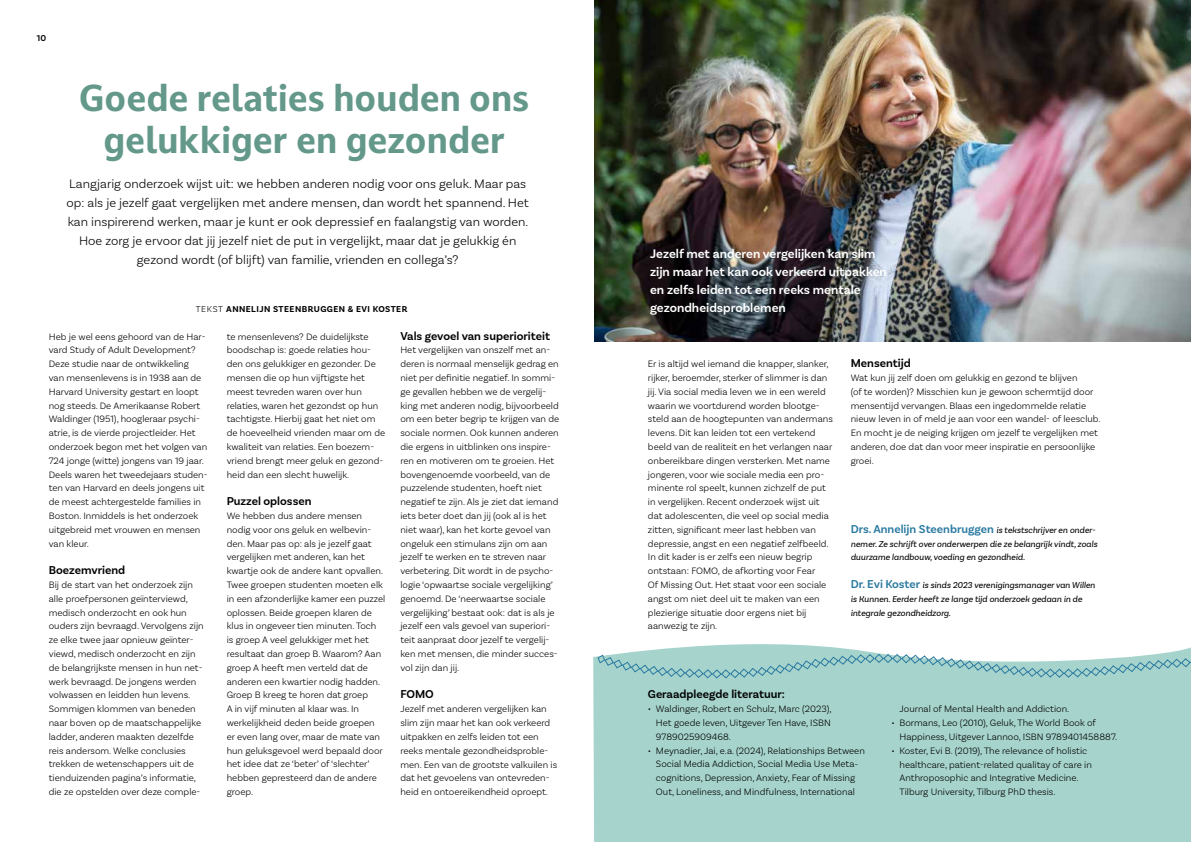
<style>
.page{position:relative;width:1191px;height:842px;background:#fff}
.page>*{position:absolute;margin:0;border:0;box-sizing:border-box;transform-origin:0 0}
.t1{font:700 35.5px/42px "Darkmode Darkmode Off";color:#63988a;text-align:center}
.t2{font:300 13px/19px "Basic Sans";color:#000;text-align:center}
.t3{font:600 13px/18px "Basic Sans";color:#fff}
.t4{font:600 12px "Basic Sans";color:#000}
.t5{font:600 12px "Basic Sans";color:#2b7aa1}
.t6{font:300 9.8px/13.8px "Basic Sans";color:#000}
.t7{font:italic 9px/13.8px "Basic Sans";color:#000}
.t8{font:700 9px "Basic Sans";letter-spacing:.05em;color:#000}
.t9{font:600 9px "Basic Sans";color:#000}
.s1{font-weight:300}
.s2{font-weight:400;font-style:italic;font-size:9px;color:#000}
.s3{font-weight:600;font-style:normal;font-size:12px;color:#2b7aa1}
</style>
<div class="page">
<div style="left:593px;top:644px;width:598px;height:198px;background:#a6d4cc"></div>
<img style="left:595px;top:0;width:596px;height:341px">
<svg style="left:597px;top:653px;width:594px;height:26px;background:#a2cfcd"></svg>
<p class="t9" style="left:37px;top:33px;width:11px">10</p>
<h1 class="t1" style="left:79px;top:76px;width:452px">Goede relaties houden ons gelukkiger en gezonder</h1>
<p class="t2" style="left:67px;top:174px;width:464px">Langjarig onderzoek wijst uit: we hebben anderen nodig voor ons geluk. Maar pas op: als je jezelf gaat vergelijken met andere mensen, dan wordt het spannend. Het kan inspirerend werken, maar je kunt er ook depressief en faalangstig van worden.<br>Hoe zorg je ervoor dat jij jezelf niet de put in vergelijkt, maar dat je gelukkig én gezond wordt (of blijft) van familie, vrienden en collega’s?</p>
<p class="t8" style="left:196px;top:304px;width:213px"><span class="s1">TEKST</span> ANNELIJN STEENBRUGGEN &amp; EVI KOSTER</p>
<p class="t4" style="left:400px;top:328px;width:151px">Vals gevoel van superioriteit</p>
<p class="t6" style="left:400px;top:343px;width:160px">Het vergelijken van onszelf met an&shy;deren is normaal menselijk gedrag en niet per definitie negatief. In sommi&shy;ge gevallen hebben we de vergelij&shy;king met anderen nodig, bijvoorbeeld om een beter begrip te krijgen van de sociale normen. Ook kunnen anderen die ergens in uitblinken ons inspire&shy;ren en motiveren om te groeien. Het bovengenoemde voorbeeld, van de puzzelende studenten, hoeft niet negatief te zijn. Als je ziet dat iemand iets beter doet dan jij (ook al is het niet waar), kan het korte gevoel van ongeluk een stimulans zijn om aan jezelf te werken en te streven naar verbetering. Dit wordt in de psycho&shy;logie ‘opwaartse sociale vergelijking’ genoemd. De ‘neerwaartse sociale vergelijking’ bestaat ook: dat is als je jezelf een vals gevoel van superiori&shy;teit aanpraat door jezelf te vergelij&shy;ken met mensen, die minder succes&shy;vol zijn dan jij.</p>
<p class="t4" style="left:400px;top:687px;width:35px">FOMO</p>
<p class="t6" style="left:400px;top:702px;width:158px">Jezelf met anderen vergelijken kan slim zijn maar het kan ook verkeerd uitpakken en zelfs leiden tot een reeks mentale gezondheidsproble&shy;men. Een van de grootste valkuilen is dat het gevoelens van ontevreden&shy;heid en ontoereikendheid oproept.</p>
<p class="t6" style="left:49px;top:329px;width:160px">Heb je wel eens gehoord van de Har&shy;vard Study of Adult Development?<br>Deze studie naar de ontwikkeling<br>van mensenlevens is in 1938 aan de Harvard University gestart en loopt nog steeds. De Amerikaanse Robert Waldinger (1951), hoogleraar psychi&shy;atrie, is de vierde projectleider. Het onderzoek begon met het volgen van 724 jonge (witte) jongens van 19 jaar.<br>Deels waren het tweedejaars studen&shy;ten van Harvard en deels jongens uit de meest achtergestelde families in Boston. Inmiddels is het onderzoek uitgebreid met vrouwen en mensen van kleur.</p>
<p class="t4" style="left:49px;top:563px;width:78px">Boezemvriend</p>
<p class="t6" style="left:49px;top:578px;width:156px">Bij de start van het onderzoek zijn alle proefpersonen geïnterviewd, medisch onderzocht en ook hun ouders zijn bevraagd. Vervolgens zijn ze elke twee jaar opnieuw geïnter&shy;viewd, medisch onderzocht en zijn de belangrijkste mensen in hun net&shy;werk bevraagd. De jongens werden volwassen en leidden hun levens.<br>Sommigen klommen van beneden naar boven op de maatschappelijke ladder, anderen maakten dezelfde reis andersom. Welke conclusies trekken de wetenschappers uit de tienduizenden pagina’s informatie, die ze opstelden over deze comple-</p>
<p class="t6" style="left:227px;top:329px;width:160px">te mensenlevens? De duidelijkste boodschap is: goede relaties hou&shy;den ons gelukkiger en gezonder. De mensen die op hun vijftigste het meest tevreden waren over hun relaties, waren het gezondst op hun tachtigste. Hierbij gaat het niet om de hoeveelheid vrienden maar om de kwaliteit van relaties. Een boezem&shy;vriend brengt meer geluk en gezond&shy;heid dan een slecht huwelijk.</p>
<p class="t4" style="left:227px;top:494px;width:86px">Puzzel oplossen</p>
<p class="t6" style="left:227px;top:509px;width:160px">We hebben dus andere mensen nodig voor ons geluk en welbevin&shy;den. Maar pas op: als je jezelf gaat vergelijken met anderen, kan het kwartje ook de andere kant opvallen.<br>Twee groepen studenten moeten elk in een afzonderlijke kamer een puzzel oplossen. Beide groepen klaren de klus in ongeveer tien minuten. Toch is groep A veel gelukkiger met het resultaat dan groep B. Waarom? Aan groep A heeft men verteld dat de anderen een kwartier nodig hadden.<br>Groep B kreeg te horen dat groep<br>A in vijf minuten al klaar was. In werkelijkheid deden beide groepen er even lang over, maar de mate van hun geluksgevoel werd bepaald door het idee dat ze ‘beter’ of ‘slechter’ hebben gepresteerd dan de andere groep.</p>
<h2 class="t3" style="left:650px;top:245px;width:238px">Jezelf met anderen vergelijken kan slim zijn maar het kan ook verkeerd uitpakken en zelfs leiden tot een reeks mentale gezondheidsproblemen</h2>
<p class="t6" style="left:648px;top:357px;width:186px">Er is altijd wel iemand die knapper, slanker, rijker, beroemder, sterker of slimmer is dan jij. Via social media leven we in een wereld waarin we voortdurend worden blootge&shy;steld aan de hoogtepunten van andermans levens. Dit kan leiden tot een vertekend beeld van de realiteit en het verlangen naar onbereikbare dingen versterken. Met name jongeren, voor wie sociale media een pro&shy;minente rol speelt, kunnen zichzelf de put in vergelijken. Recent onderzoek wijst uit dat adolescenten, die veel op social media zitten, significant meer last hebben van depressie, angst en een negatief zelfbeeld.<br>In dit kader is er zelfs een nieuw begrip ontstaan: FOMO, de afkorting voor Fear<br>Of Missing Out. Het staat voor een sociale angst om niet deel uit te maken van een plezierige situatie door ergens niet bij aanwezig te zijn.</p>
<p class="t4" style="left:850px;top:356px;width:61px">Mensentijd</p>
<p class="t6" style="left:850px;top:371px;width:251px">Wat kun jij zelf doen om gelukkig en gezond te blijven<br>(of te worden)? Misschien kun je gewoon schermtijd door mensentijd vervangen. Blaas een ingedommelde relatie nieuw leven in of meld je aan voor een wandel- of leesclub.<br>En mocht je de neiging krijgen om jezelf te vergelijken met anderen, doe dat dan voor meer inspiratie en persoonlijke groei.</p>
<p class="t5" style="left:850px;top:522px;width:246px">Drs. Annelijn Steenbruggen <span class="s2">is tekstschrijver en onder-</span></p>
<p class="t7" style="left:850px;top:537px;width:248px">nemer. Ze schrijft over onderwerpen die ze belangrijk vindt, zoals duurzame landbouw, voeding en gezondheid.</p>
<p class="t7" style="left:850px;top:578px;width:246px"><span class="s3">Dr. Evi Koster</span> is sinds 2023 verenigingsmanager van Willen is Kunnen. Eerder heeft ze lange tijd onderzoek gedaan in de integrale gezondheidzorg.</p>
<p class="t4" style="left:648px;top:687px;width:138px">Geraadpleegde literatuur:</p>
<p class="t6" style="left:656px;top:702px;width:177px;text-align:justify;text-indent:-8px">• Waldinger, Robert en Schulz, Marc (2023), Het goede leven, Uitgever Ten Have, ISBN 9789025909468.</p>
<p class="t6" style="left:648px;top:743px;width:218px;text-align:center">• Meynadier, Jai, e.a. (2024), Relationships Between Social Media Addiction, Social Media Use Meta&shy;cognitions, Depression, Anxiety, Fear of Missing Out, Loneliness, and Mindfulness, International</p>
<p class="t6" style="left:899px;top:702px;width:171px">Journal of Mental Health and Addiction.</p>
<p class="t6" style="left:899px;top:716px;width:219px;text-indent:-8px">• Bormans, Leo (2010), Geluk, The World Book of<br>Happiness, Uitgever Lannoo, ISBN 9789401458887.</p>
<p class="t6" style="left:899px;top:743px;width:194px;text-indent:-8px">• Koster, Evi B. (2019), The relevance of holistic healthcare, patient-related qualitay of care in Anthroposophic and Integrative Medicine.<br>Tilburg University, Tilburg PhD thesis.</p>
</div>
